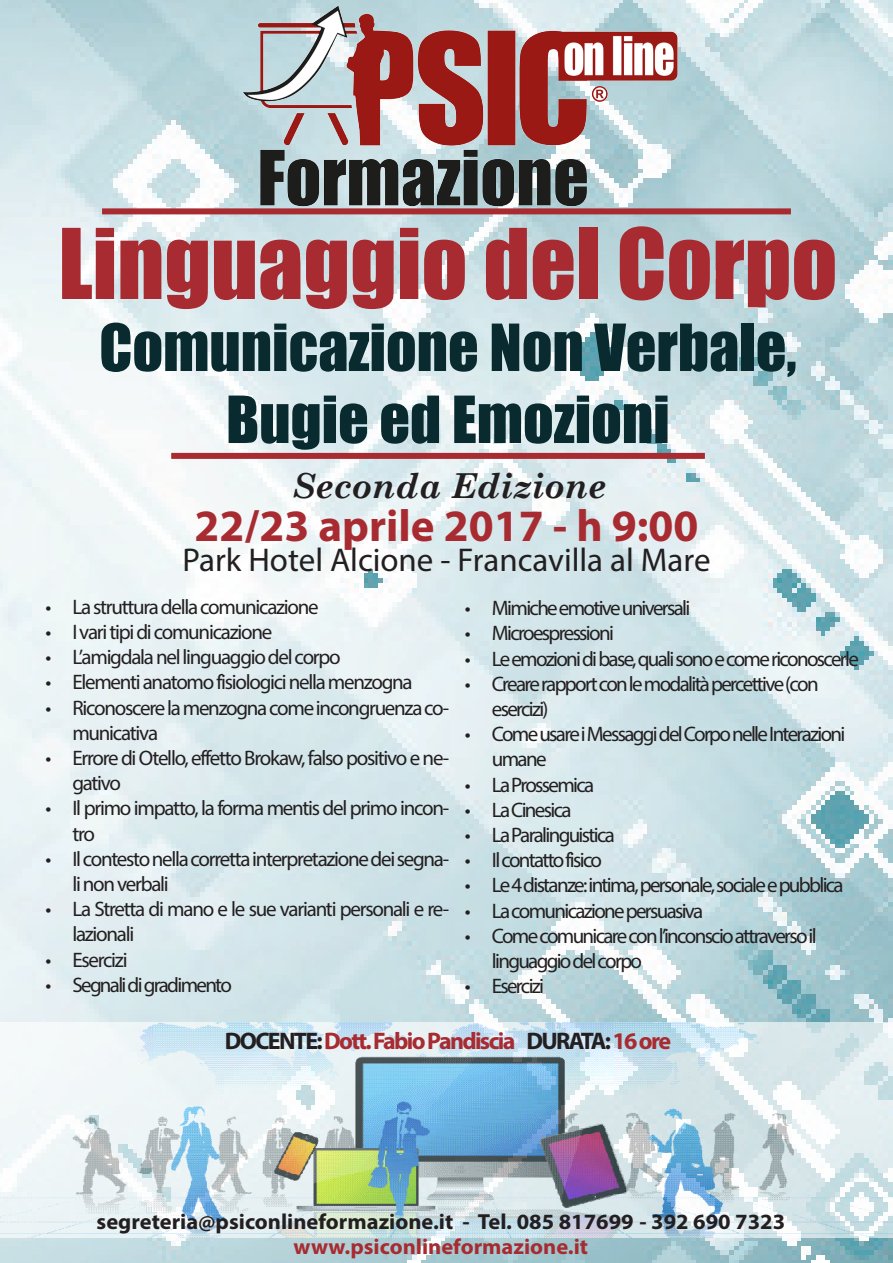
<style>
.page{position:relative;width:893px;height:1263px;background:#fff}
.page>*{position:absolute;margin:0;border:0;box-sizing:border-box;transform-origin:0 0}
.t1{font:90px "Impact";color:#a72b30}
.t2{font:60px/72px "Impact";color:#092b30;text-align:center}
.t3{font:700 45px "Myriad Pro";color:#a72b30}
.t4{font:italic 700 34.5px "Century Schoolbook";color:#231f20}
.t5{font:33px "Myriad Pro";color:#231f20}
.t6{font:700 24px "Myriad Pro";letter-spacing:-.07em;color:#a72b30}
.t7{font:700 21.9px "Myriad Pro";color:#231f20}
.t8{font:700 21.9px "Myriad Pro";color:#a72b30}
.t9{font:21px/25.2px "Myriad Pro";letter-spacing:-.075em;color:#231f20}
.s1{color:#231f20}
</style>
<div class="page">
<img style="left:0;top:0;width:893px;height:1263px">
<div style="left:171px;top:453px;width:534px;height:6px;background:#a72b30"></div>
<div style="left:102px;top:208px;width:689px;height:6px;background:#a72b30"></div>
<img style="left:206px;top:0;width:497px;height:296px">
<img style="left:0;top:1023px;width:893px;height:214px">
<p class="t1" style="left:58px;top:194px;width:780px">Linguaggio del Corpo</p>
<p class="t2" style="left:99px;top:310px;width:699px">Comunicazione Non Verbale,<br>Bugie ed Emozioni</p>
<p class="t4" style="left:292px;top:459px;width:316px">Seconda Edizione</p>
<p class="t3" style="left:195px;top:496px;width:505px">22/23 aprile 2017 - h 9:00</p>
<p class="t5" style="left:182px;top:540px;width:530px">Park Hotel Alcione - Francavilla al Mare</p>
<p class="t9" style="left:45px;top:594px;width:275px">• La struttura della comunicazione</p>
<p class="t9" style="left:45px;top:619px;width:228px">• I vari tipi di comunicazione</p>
<p class="t9" style="left:45px;top:644px;width:297px">• L’amigdala nel linguaggio del corpo</p>
<p class="t9" style="left:45px;top:669px;width:369px">• Elementi anatomo fisiologici nella menzogna</p>
<p class="t9" style="left:72px;top:695px;width:378px;text-indent:-27px">• Riconoscere la menzogna come incongruenza co&shy;municativa</p>
<p class="t9" style="left:72px;top:745px;width:378px;text-indent:-27px">• Errore di Otello, effetto Brokaw, falso positivo e ne&shy;gativo</p>
<p class="t9" style="left:72px;top:795px;width:378px;text-indent:-27px">• Il primo impatto, la forma mentis del primo incon&shy;tro</p>
<p class="t9" style="left:72px;top:846px;width:378px;text-indent:-27px">• Il contesto nella corretta interpretazione dei segna&shy;li non verbali</p>
<p class="t9" style="left:72px;top:896px;width:378px;text-indent:-27px">• La Stretta di mano e le sue varianti personali e re&shy;lazionali</p>
<p class="t9" style="left:45px;top:947px;width:84px">• Esercizi</p>
<p class="t9" style="left:45px;top:972px;width:188px">• Segnali di gradimento</p>
<p class="t6" style="left:225px;top:1025px;width:448px"><span class="s1">DOCENTE:</span> Dott. Fabio Pandiscia <span class="s1">DURATA:</span> 16 ore</p>
<p class="t9" style="left:465px;top:595px;width:227px">• Mimiche emotive universali</p>
<p class="t9" style="left:465px;top:620px;width:151px">• Microespressioni</p>
<p class="t9" style="left:465px;top:646px;width:396px">• Le emozioni di base,quali sono e come riconoscerle</p>
<p class="t9" style="left:492px;top:671px;width:328px;text-indent:-27px">• Creare rapport con le modalità percettive (con esercizi)</p>
<p class="t9" style="left:492px;top:721px;width:355px;text-indent:-27px">• Come usare i Messaggi del Corpo nelle Interazioni umane</p>
<p class="t9" style="left:465px;top:772px;width:131px">• La Prossemica</p>
<p class="t9" style="left:465px;top:797px;width:108px">• La Cinesica</p>
<p class="t9" style="left:465px;top:822px;width:152px">• La Paralinguistica</p>
<p class="t9" style="left:465px;top:847px;width:139px">• Il contatto fisico</p>
<p class="t9" style="left:465px;top:872px;width:380px">• Le 4 distanze:intima,personale,sociale e pubblica</p>
<p class="t9" style="left:465px;top:898px;width:240px">• La comunicazione persuasiva</p>
<p class="t9" style="left:492px;top:923px;width:326px;text-indent:-27px">• Come comunicare con l’inconscio attraverso il linguaggio del corpo</p>
<p class="t9" style="left:465px;top:973px;width:81px">• Esercizi</p>
<p class="t7" style="left:97px;top:1207px;width:690px">segreteria@psiconlineformazione.it - Tel. 085 817699 - 392 690 7323</p>
<p class="t8" style="left:294px;top:1232px;width:296px">www.psiconlineformazione.it</p>
</div>
